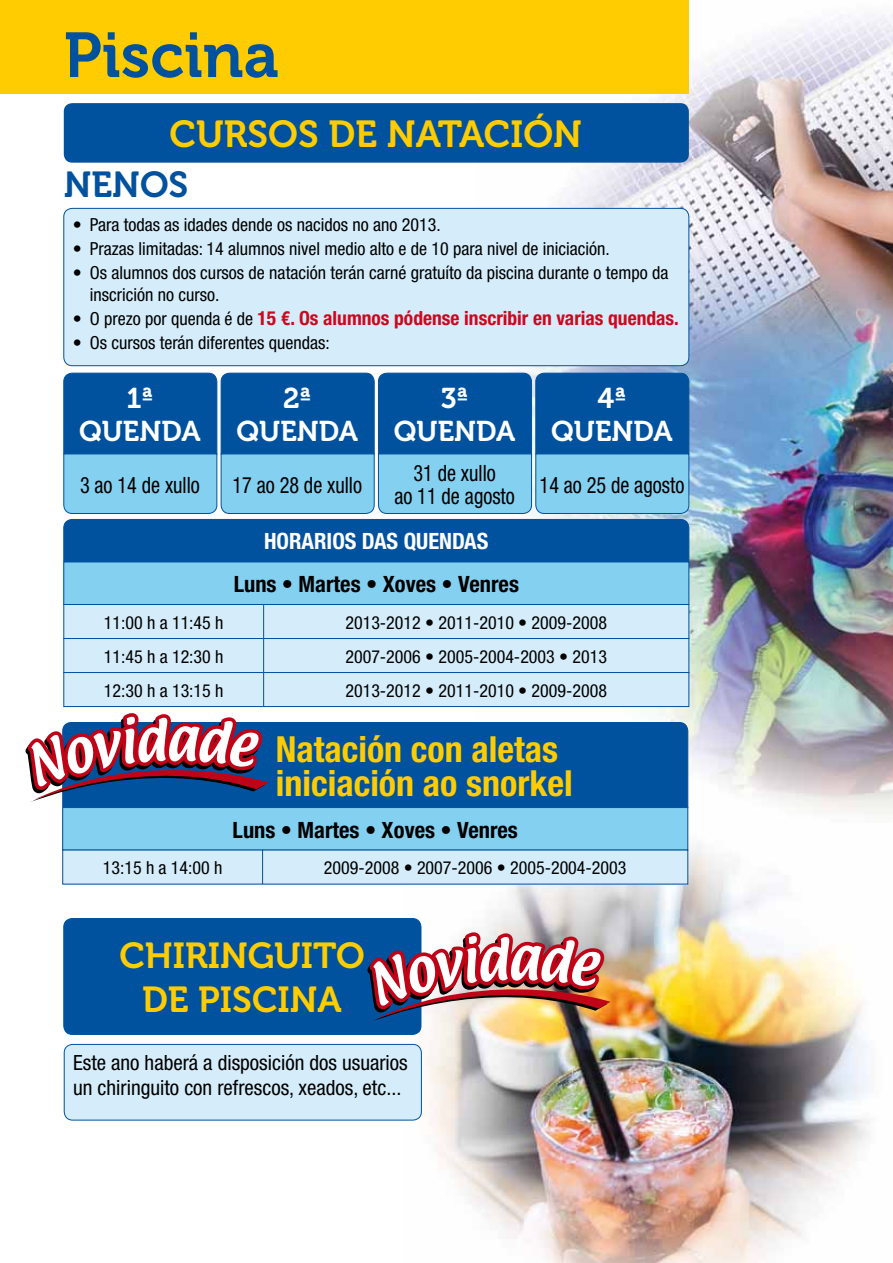
<style>
.page{position:relative;width:893px;height:1263px;background:#fff}
.page>*{position:absolute;margin:0;border:0;box-sizing:border-box;transform-origin:0 0}
.t1{font:63px "Museo 700";color:#00519e}
.t2{font:37.5px "Museo 700";color:#fecc00}
.t3{font:700 condensed 36px/34.5px "Helvetica Neue";color:#fecc00}
.t4{font:36px/43.2px "Museo 700";color:#fecc00;text-align:center}
.t5{font:36px "Museo 700";color:#00519e}
.t6{font:28.5px/33px "Museo 700";color:#fff;text-align:center}
.t7{font:condensed 22.5px/22.5px "Helvetica Neue";color:#000;text-align:center;scale:.9 1}
.t8{font:700 condensed 22.5px "Helvetica Neue";color:#000}
.t9{font:700 condensed 22.5px "Helvetica Neue";color:#fff}
.t10{font:condensed 21px/25.2px "Helvetica Neue";color:#000}
.t11{font:700 condensed 19.5px "Helvetica Neue";color:#cd071e}
.t12{font:condensed 18px/34px "Helvetica Neue";color:#000;text-align:justify}
.s1{font-weight:400;font-size:18px;color:#000}
</style>
<div class="page">
<img style="left:476px;top:14px;width:417px;height:810px">
<img style="left:404px;top:824px;width:466px;height:439px">
<div style="left:0;top:0;width:689px;height:94px;background:#fecc00"></div>
<div style="left:64px;top:103px;width:625px;height:60px;background:#00519e;border-radius:9px"></div>
<div style="left:64px;top:918px;width:357px;height:116px;background:#00519e;border-radius:9px"></div>
<div style="left:63px;top:918px;width:358px;height:117px;border:1px solid #00519e;border-radius:9px"></div>
<div style="left:64px;top:208px;width:625px;height:158px;background:#d5edfa;border-radius:9px"></div>
<div style="left:63px;top:208px;width:626px;height:158px;border:1px solid #00519e;border-radius:9px"></div>
<div style="left:64px;top:1044px;width:357px;height:76px;background:#d5edfa;border-radius:9px"></div>
<div style="left:64px;top:1044px;width:358px;height:76px;border:1px solid #00519e;border-radius:9px"></div>
<svg style="left:63px;top:372px;width:627px;height:191px;background:#327eba"></svg>
<div style="left:64px;top:562px;width:625px;height:42px;background:#84d0f0"></div>
<div style="left:63px;top:561px;width:626px;height:44px;border:1px solid #00519e"></div>
<div style="left:64px;top:604px;width:200px;height:34px;background:#d5edfa"></div>
<div style="left:63px;top:604px;width:201px;height:35px;border:1px solid #00519e"></div>
<div style="left:64px;top:638px;width:200px;height:34px;background:#d5edfa"></div>
<div style="left:63px;top:638px;width:201px;height:35px;border:1px solid #00519e"></div>
<div style="left:64px;top:672px;width:200px;height:34px;background:#d5edfa"></div>
<div style="left:63px;top:672px;width:201px;height:35px;border:1px solid #00519e"></div>
<div style="left:264px;top:604px;width:425px;height:34px;background:#d5edfa"></div>
<div style="left:263px;top:604px;width:426px;height:35px;border:1px solid #00519e"></div>
<div style="left:264px;top:638px;width:425px;height:34px;background:#d5edfa"></div>
<div style="left:263px;top:638px;width:426px;height:35px;border:1px solid #00519e"></div>
<div style="left:264px;top:672px;width:425px;height:34px;background:#d5edfa"></div>
<div style="left:263px;top:672px;width:426px;height:35px;border:1px solid #00519e"></div>
<img style="left:367px;top:932px;width:244px;height:90px">
<div style="left:62px;top:722px;width:627px;height:86px;background:#00519e"></div>
<div style="left:63px;top:807px;width:625px;height:43px;background:#84d0f0"></div>
<div style="left:62px;top:807px;width:626px;height:43px;border:1px solid #00519e"></div>
<div style="left:63px;top:850px;width:200px;height:34px;background:#d5edfa"></div>
<div style="left:263px;top:850px;width:425px;height:34px;background:#d5edfa"></div>
<svg style="left:25px;top:713px;width:244px;height:89px"></svg>
<h1 class="t1" style="left:64px;top:20px;width:216px">Piscina</h1>
<h2 class="t2" style="left:170px;top:113px;width:414px">CURSOS DE NATACIÓN</h2>
<h3 class="t5" style="left:64px;top:165px;width:126px">NENOS</h3>
<p class="t12" style="left:73px;top:208px;width:369px">• Para todas as idades dende os nacidos no ano 2013.</p>
<p class="t12" style="left:73px;top:232px;width:539px">• Prazas limitadas: 14 alumnos nivel medio alto e de 10 para nivel de iniciación.</p>
<p class="t12" style="left:90px;top:262px;width:580px;line-height:21.6px;text-indent:-17px">• Os alumnos dos cursos de natación terán carné gratuíto da piscina durante o tempo da inscrición no curso.</p>
<p class="t11" style="left:73px;top:306px;width:608px"><span class="s1">• O prezo por quenda é de</span> 15 €. Os alumnos pódense inscribir en varias quendas.</p>
<p class="t12" style="left:73px;top:325px;width:259px">• Os cursos terán diferentes quendas:</p>
<h3 class="t6" style="left:79px;top:382px;width:123px">1ª<br>QUENDA</h3>
<h3 class="t6" style="left:237px;top:382px;width:123px">2ª<br>QUENDA</h3>
<h3 class="t6" style="left:394px;top:382px;width:123px">3ª<br>QUENDA</h3>
<h3 class="t6" style="left:551px;top:382px;width:123px">4ª<br>QUENDA</h3>
<p class="t7" style="left:80px;top:473px;width:135px">3 ao 14 de xullo</p>
<p class="t7" style="left:233px;top:473px;width:145px">17 ao 28 de xullo</p>
<p class="t7" style="left:394px;top:462px;width:135px">31 de xullo<br>ao 11 de agosto</p>
<p class="t7" style="left:540px;top:473px;width:162px">14 ao 25 de agosto</p>
<p class="t9" style="left:264px;top:528px;width:226px">HORARIOS DAS QUENDAS</p>
<p class="t8" style="left:234px;top:570px;width:287px">Luns • Martes • Xoves • Venres</p>
<p class="t12" style="left:104px;top:605px;width:121px">11:00 h a 11:45 h 11:45 h a 12:30 h 12:30 h a 13:15 h</p>
<p class="t12" style="left:345px;top:605px;width:263px">2013-2012 • 2011-2010 • 2009-2008<br>2007-2006 • 2005-2004-2003 • 2013<br>2013-2012 • 2011-2010 • 2009-2008</p>
<h3 class="t3" style="left:276px;top:731px;width:298px">Natación con aletas iniciación ao snorkel</h3>
<p class="t8" style="left:233px;top:816px;width:287px">Luns • Martes • Xoves • Venres</p>
<p class="t12" style="left:103px;top:851px;width:121px">13:15 h a 14:00 h</p>
<p class="t12" style="left:324px;top:851px;width:304px">2009-2008 • 2007-2006 • 2005-2004-2003</p>
<h3 class="t4" style="left:119px;top:935px;width:247px">CHIRINGUITO<br>DE PISCINA</h3>
<p class="t10" style="left:73px;top:1050px;width:336px">Este ano haberá a disposición dos usuarios un chiringuito con refrescos, xeados, etc...</p>
</div>
